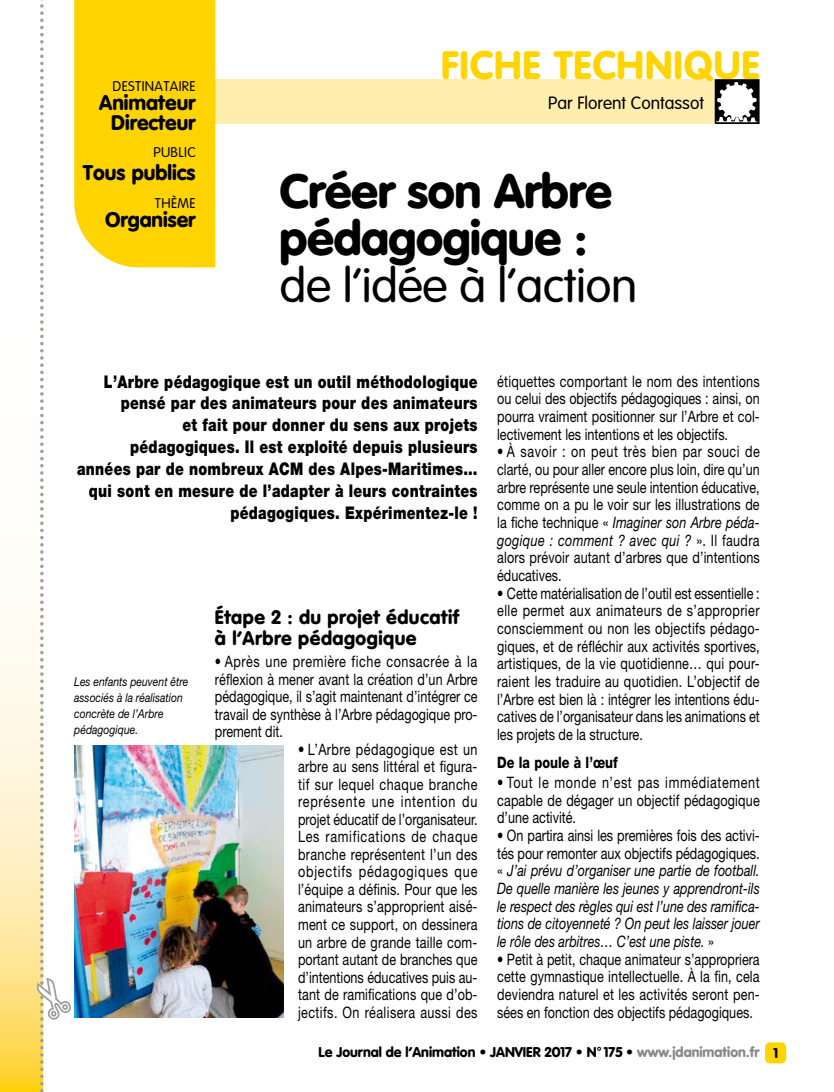
<style>
.page{position:relative;width:834px;height:1092px;background:#fff}
.page>*{position:absolute;margin:0;border:0;box-sizing:border-box;transform-origin:0 0}
.t1{font:900 47.25px/47.2px "VAG Rounded";letter-spacing:-.01em;color:#000}
.t2{font:300 47.25px "VAG Rounded";letter-spacing:-.01em;color:#000}
.t3{font:900 39.02px "VAG Rounded";letter-spacing:.025em;color:#ffd400}
.t4{font:900 21px "VAG Rounded";color:#000}
.t5{font:900 20.82px/19.1px "VAG Rounded";color:#000;text-align:center}
.t6{font:900 19.25px/21px "VAG Rounded";letter-spacing:.025em;color:#000}
.t7{font:900 17.5px/21.9px "Helvetica Neue";letter-spacing:.02em;color:#000;text-align:right;scale:.8 1}
.t8{font:300 17.5px "VAG Rounded";color:#000}
.t9{font:15.75px/17.7px "Helvetica Neue";color:#000;text-align:justify;scale:.8 1}
.t10{font:italic 15.75px/17.7px "Helvetica Neue";color:#000;text-align:justify;scale:.8 1}
.t11{font:800 15.75px "Helvetica Neue";color:#000;scale:.8 1}
.t12{font:900 14px "VAG Rounded";color:#000}
.t13{font:300 13.83px "VAG Rounded";letter-spacing:.025em;color:#000}
.t14{font:italic 12.25px/15.8px "Helvetica Neue";color:#000;scale:.85 1}
.s1{font-style:italic}
.s2{font-style:normal}
.s3{color:#87888a}
</style>
<div class="page">
<div style="left:765px;top:1042px;width:21px;height:21px;background:#ffd400;border-radius:5px"></div>
<svg style="left:0;top:609px;width:34px;height:482px;background:#ffedb4"></svg>
<div style="left:76px;top:79px;width:683px;height:45px;background:#ffeeae"></div>
<div style="left:74px;top:0;width:141px;height:267px;background:#ffd400"></div>
<svg style="left:717px;top:82px;width:39px;height:39px;background:#b0b0b0"></svg>
<div style="left:714px;top:79px;width:45px;height:45px;border:2px solid #000"></div>
<img style="left:74px;top:745px;width:209px;height:272px">
<svg style="left:34px;top:0;width:37px;height:1092px"></svg>
<p class="t13" style="left:113px;top:79px;width:84px">Destinataire</p>
<h3 class="t5" style="left:99px;top:94px;width:98px">Animateur<br>Directeur</h3>
<p class="t13" style="left:153px;top:144px;width:44px">Public</p>
<h3 class="t4" style="left:83px;top:160px;width:114px">Tous publics</h3>
<p class="t13" style="left:155px;top:195px;width:42px">Thème</p>
<h3 class="t5" style="left:105px;top:210px;width:92px">Organiser</h3>
<h2 class="t3" style="left:441px;top:41px;width:318px">Fiche technique</h2>
<p class="t8" style="left:548px;top:93px;width:157px">Par Florent Contassot</p>
<h1 class="t1" style="left:279px;top:169px;width:334px">Créer son Arbre pédagogique :</h1>
<h1 class="t2" style="left:279px;top:258px;width:359px">de l’idée à l’action</h1>
<p class="t7" style="left:77px;top:370px;width:502px">L’Arbre pédagogique est un outil méthodologique pensé par des animateurs pour des animateurs<br>et fait pour donner du sens aux projets pédagogiques. Il est exploité depuis plusieurs années par de nombreux ACM des Alpes-Maritimes… qui sont en mesure de l’adapter à leurs contraintes pédagogiques. Expérimentez-le !</p>
<p class="t9" style="left:497px;top:372px;width:329px">étiquettes comportant le nom des intentions ou celui des objectifs pédagogiques : ainsi, on pourra vraiment positionner sur l’Arbre et col&shy;lectivement les intentions et les objectifs.</p>
<p class="t9" style="left:497px;top:443px;width:330px">• À savoir : on peut très bien par souci de clarté, ou pour aller encore plus loin, dire qu’un arbre représente une seule intention éducative, comme on a pu le voir sur les illustrations de la fiche technique « <span class="s1">Imaginer son Arbre péda&shy;gogique : comment ? avec qui ?</span> ». Il faudra alors prévoir autant d’arbres que d’intentions éducatives.</p>
<p class="t9" style="left:497px;top:584px;width:330px">• Cette matérialisation de l’outil est essentielle : elle permet aux animateurs de s’approprier consciemment ou non les objectifs pédago&shy;giques, et de réfléchir aux activités sportives, artistiques, de la vie quotidienne… qui pour&shy;raient les traduire au quotidien. L’objectif de l’Arbre est bien là : intégrer les intentions édu&shy;catives de l’organisateur dans les animations et les projets de la structure.</p>
<p class="t11" style="left:497px;top:752px;width:152px">De la poule à l’œuf</p>
<p class="t9" style="left:497px;top:773px;width:330px">• Tout le monde n’est pas immédiatement capable de dégager un objectif pédagogique d’une activité.</p>
<p class="t10" style="left:497px;top:826px;width:330px"><span class="s2">• On partira ainsi les premières fois des activi&shy;tés pour remonter aux objectifs pédagogiques. «</span> J’ai prévu d’organiser une partie de football.<br>De quelle manière les jeunes y apprendront-ils le respect des règles qui est l’une des ramifica&shy;tions de citoyenneté ? On peut les laisser jouer le rôle des arbitres… C’est une piste. <span class="s2">»</span></p>
<p class="t9" style="left:497px;top:949px;width:329px">• Petit à petit, chaque animateur s’appropriera cette gymnastique intellectuelle. À la fin, cela deviendra naturel et les activités seront pen&shy;sées en fonction des objectifs pédagogiques.</p>
<p class="t6" style="left:215px;top:607px;width:246px">Étape 2 : du projet éducatif à l’Arbre pédagogique</p>
<p class="t9" style="left:215px;top:652px;width:330px">• Après une première fiche consacrée à la réflexion à mener avant la création d’un Arbre pédagogique, il s’agit maintenant d’intégrer ce travail de synthèse à l’Arbre pédagogique pro&shy;prement dit.</p>
<p class="t9" style="left:298px;top:740px;width:226px">• L’Arbre pédagogique est un arbre au sens littéral et figura&shy;tif sur lequel chaque branche représente une intention du projet éducatif de l’organisateur.<br>Les ramifications de chaque branche représentent l’un des objectifs pédagogiques que l’équipe a définis. Pour que les animateurs s’approprient aisé&shy;ment ce support, on dessinera un arbre de grande taille com&shy;portant autant de branches que d’intentions éducatives puis au&shy;tant de ramifications que d’ob&shy;jectifs. On réalisera aussi des</p>
<p class="t14" style="left:74px;top:674px;width:136px">Les enfants peuvent être associés à la réalisation concrète de l’Arbre pédagogique.</p>
<p class="t12" style="left:318px;top:1043px;width:461px">Le Journal de l’Animation • JANVIER 2017 • N° 175 • <span class="s3">www.jdanimation.fr</span> 1</p>
</div>
